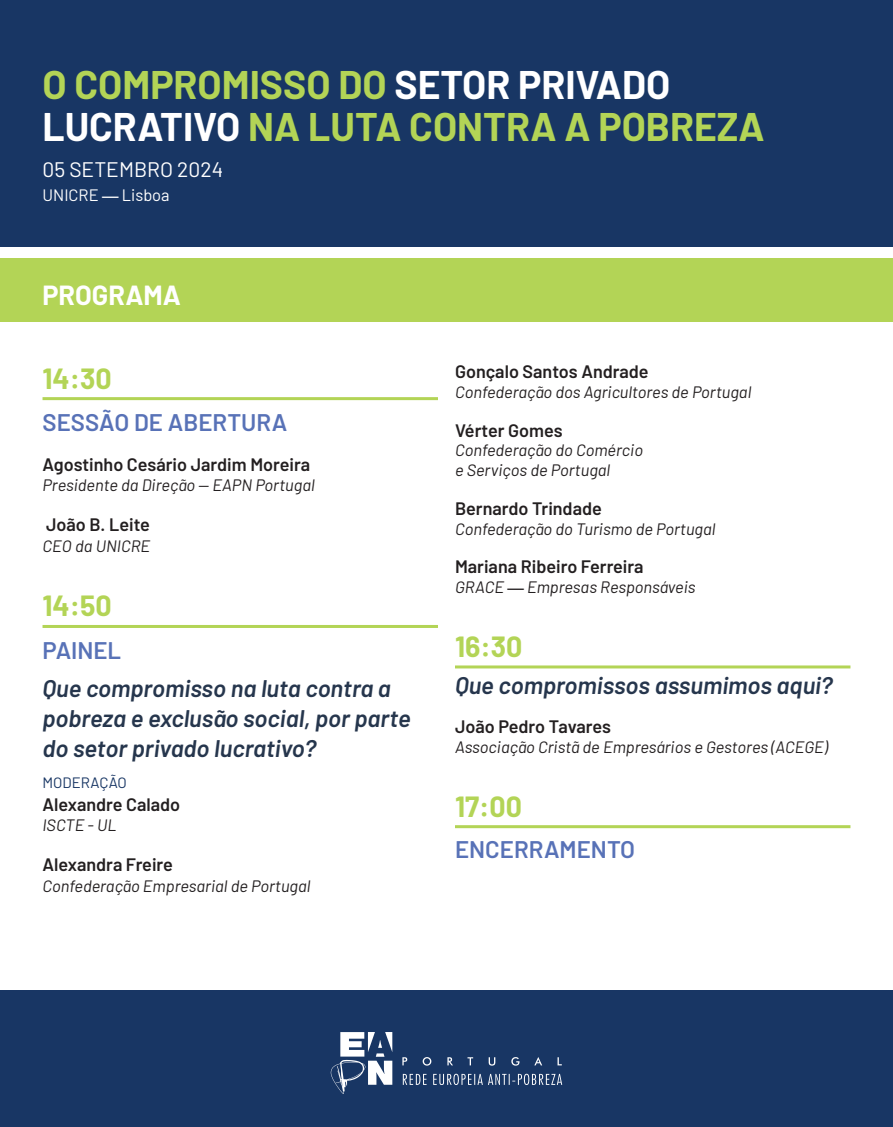
<style>
.page{position:relative;width:893px;height:1127px;background:#fff}
.page>*{position:absolute;margin:0;border:0;box-sizing:border-box;transform-origin:0 0}
.t1{font:700 39px/42.3px "Barlow";color:#b3d456}
.t2{font:700 28.5px "Barlow";color:#b3d456}
.t3{font:700 27px "Barlow";color:#fff}
.t4{font:italic 600 24px/29.7px "Barlow";color:#26364d}
.t5{font:600 24px "Barlow";color:#5872b7}
.t6{font:21px "Barlow";color:#fff}
.t7{font:600 18px "Barlow";color:#231f20}
.t8{font:italic 16.5px/19.8px "Barlow";color:#231f20}
.t9{font:16.5px "Barlow";color:#fff}
.t10{font:15px "Barlow";color:#183664}
.s1{color:#fff}
.s2{font-family:"Futura BT";font-weight:500}
.s3{font-family:"Futura BT";font-weight:500;font-style:normal}
</style>
<div class="page">
<div style="left:0;top:259px;width:893px;height:63px;background:#b3d456"></div>
<hr style="left:43px;top:397px;width:395px;height:3px;background:#b3d456">
<hr style="left:43px;top:625px;width:395px;height:3px;background:#b3d456">
<hr style="left:455px;top:665px;width:395px;height:3px;background:#b3d456">
<hr style="left:455px;top:825px;width:395px;height:3px;background:#b3d456">
<div style="left:0;top:0;width:893px;height:247px;background:#183664"></div>
<div style="left:0;top:991px;width:893px;height:136px;background:#183664"></div>
<svg style="left:331px;top:1032px;width:231px;height:62px"></svg>
<h1 class="t1" style="left:43px;top:61px;width:724px">O COMPROMISSO DO <span class="s1">SETOR PRIVADO<br>LUCRATIVO</span> NA LUTA CONTRA A POBREZA</h1>
<p class="t6" style="left:43px;top:154px;width:182px">05 SETEM BRO 2024</p>
<p class="t9" style="left:43px;top:183px;width:129px">UNICRE <span class="s2">—</span> LISBOA</p>
<h3 class="t3" style="left:43px;top:275px;width:140px">PROGRAMA</h3>
<h2 class="t2" style="left:43px;top:357px;width:71px">14:30</h2>
<h3 class="t5" style="left:43px;top:405px;width:246px">Sessão de abertura</h3>
<p class="t7" style="left:43px;top:451px;width:269px">Agostinho Cesário Jardim Moreira</p>
<p class="t8" style="left:43px;top:474px;width:274px">Presidente da Direção — EAPN Portugal</p>
<p class="t7" style="left:46px;top:511px;width:105px">João B. Leite</p>
<p class="t8" style="left:43px;top:534px;width:109px">CEO da UNICRE</p>
<h2 class="t2" style="left:43px;top:585px;width:71px">14:50</h2>
<h3 class="t5" style="left:43px;top:633px;width:72px">Painel</h3>
<h3 class="t4" style="left:43px;top:672px;width:370px">Que compromisso na luta contra a pobreza e exclusão social, por parte do setor privado lucrativo?</h3>
<p class="t10" style="left:43px;top:772px;width:86px">MODERAÇÃO</p>
<p class="t7" style="left:43px;top:791px;width:139px">Alexandre Calado</p>
<p class="t8" style="left:43px;top:814px;width:76px">ISCTE - UL</p>
<p class="t7" style="left:43px;top:851px;width:132px">Alexandra Freire</p>
<p class="t8" style="left:43px;top:874px;width:270px">Confederação Empresarial de Portugal</p>
<p class="t7" style="left:455px;top:358px;width:195px">Gonçalo Santos Andrade</p>
<p class="t8" style="left:455px;top:381px;width:298px">Confederação dos Agricultores de Portugal</p>
<p class="t7" style="left:455px;top:417px;width:109px">Vérter Gomes</p>
<p class="t8" style="left:455px;top:439px;width:190px">Confederação do Comércio e Serviços de Portugal</p>
<p class="t7" style="left:455px;top:495px;width:148px">Bernardo Trindade</p>
<p class="t8" style="left:455px;top:517px;width:262px">Confederação do Turismo de Portugal</p>
<p class="t7" style="left:455px;top:553px;width:190px">Mariana Ribeiro Ferreira</p>
<p class="t8" style="left:455px;top:576px;width:242px">GRACE <span class="s3">—</span> Empresas Responsáveis</p>
<h2 class="t2" style="left:455px;top:625px;width:69px">16:30</h2>
<h3 class="t4" style="left:455px;top:669px;width:379px">Que compromissos assumimos aqui?</h3>
<p class="t7" style="left:455px;top:713px;width:157px">João Pedro Tavares</p>
<p class="t8" style="left:455px;top:735px;width:375px">Associação Cristã de Empresários e Gestores (ACEGE)</p>
<h2 class="t2" style="left:455px;top:785px;width:69px">17:00</h2>
<h3 class="t5" style="left:455px;top:832px;width:181px">Encerramento</h3>
</div>
